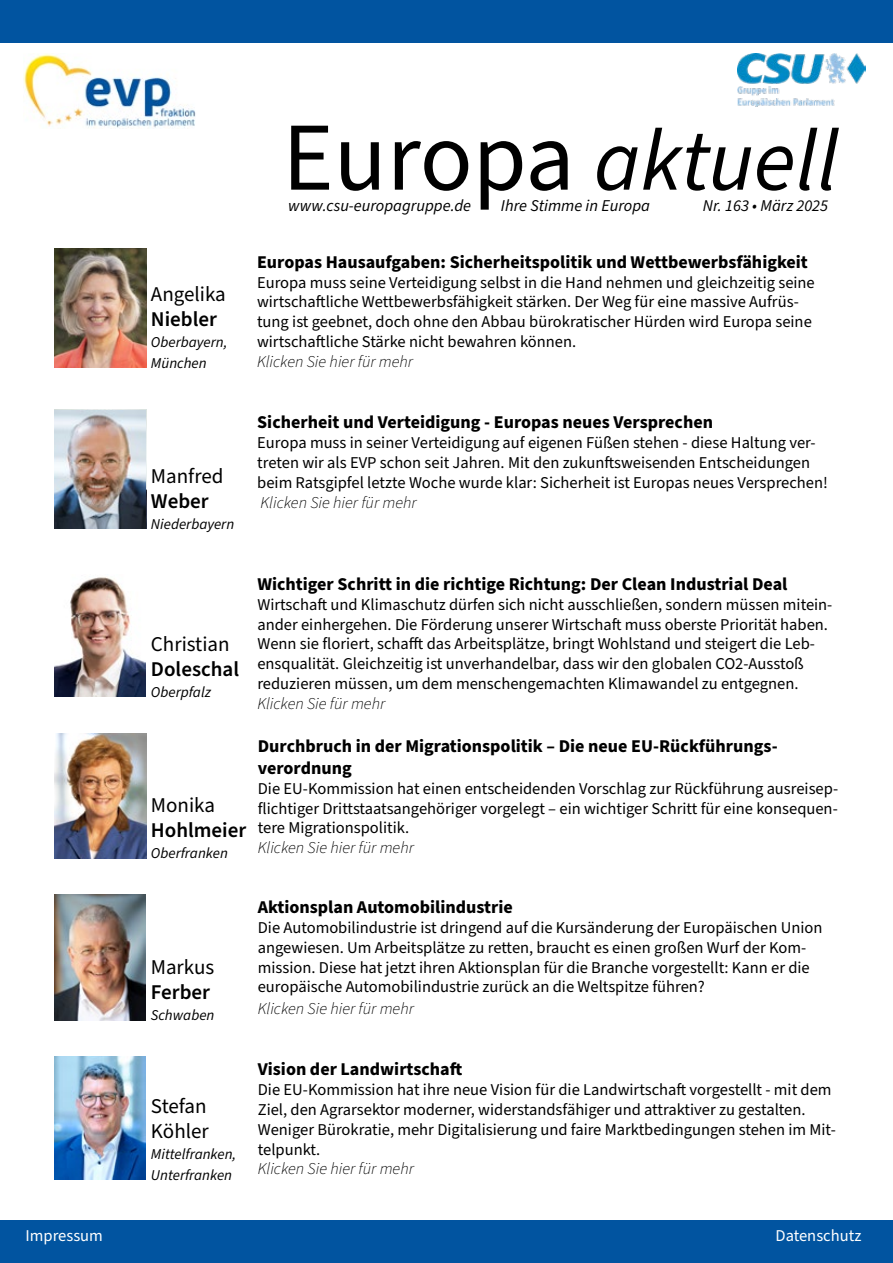
<style>
.page{position:relative;width:893px;height:1263px;background:#fff}
.page>*{position:absolute;margin:0;border:0;box-sizing:border-box;transform-origin:0 0}
.t1{font:italic 87px "Source Sans Pro";color:#000}
.t2{font:21px/25.2px "Source Sans Pro";color:#000}
.t3{font:600 21px "Source Sans Pro";color:#000}
.t4{font:700 18px/21.6px "Source Sans Pro";color:#000}
.t5{font:16.5px/19.8px "Source Sans Pro";color:#000}
.t6{font:italic 300 16.5px "Source Sans Pro";color:#000}
.t7{font:italic 16.5px "Source Sans Pro";color:#000}
.t8{font:16.5px "Source Sans Pro";color:#fff}
.t9{font:italic 15px/21px "Source Sans Pro";color:#000}
.s1{font-style:normal;font-size:97.5px}
</style>
<div class="page">
<img style="left:54px;top:249px;width:92px;height:119px">
<img style="left:24px;top:54px;width:172px;height:74px">
<img style="left:738px;top:54px;width:128px;height:52px">
<div style="left:0;top:0;width:893px;height:43px;background:#0154a0"></div>
<div style="left:0;top:1220px;width:893px;height:42px;background:#0154a0"></div>
<img style="left:55px;top:410px;width:91px;height:119px">
<img style="left:54px;top:1057px;width:92px;height:123px">
<img style="left:54px;top:895px;width:92px;height:125px">
<img style="left:54px;top:577px;width:92px;height:120px">
<img style="left:54px;top:733px;width:92px;height:125px">
<p class="t2" style="left:151px;top:282px;width:76px">Angelika</p>
<p class="t3" style="left:151px;top:305px;width:68px">Niebler</p>
<p class="t9" style="left:151px;top:332px;width:78px">Oberbayern,<br>München</p>
<h1 class="t1" style="left:282px;top:103px;width:558px"><span class="s1">Europa</span> aktuell</h1>
<p class="t7" style="left:288px;top:195px;width:185px">www.csu-europagruppe.de</p>
<p class="t7" style="left:501px;top:195px;width:151px">Ihre Stimme in Europa</p>
<p class="t7" style="left:703px;top:195px;width:127px">Nr. 163 • März 2025</p>
<p class="t4" style="left:257px;top:251px;width:552px">Europas Hausaufgaben: Sicherheitspolitik und Wettbewerbsfähigkeit</p>
<p class="t5" style="left:257px;top:273px;width:559px">Europa muss seine Verteidigung selbst in die Hand nehmen und gleichzeitig seine wirtschaftliche Wettbewerbsfähigkeit stärken. Der Weg für eine massive Aufrüs&shy;tung ist geebnet, doch ohne den Abbau bürokratischer Hürden wird Europa seine wirtschaftliche Stärke nicht bewahren können.</p>
<p class="t6" style="left:257px;top:350px;width:158px">Klicken Sie hier für mehr</p>
<p class="t2" style="left:151px;top:464px;width:74px">Manfred</p>
<p class="t3" style="left:151px;top:487px;width:59px">Weber</p>
<p class="t9" style="left:151px;top:514px;width:85px">Niederbayern</p>
<p class="t4" style="left:257px;top:412px;width:457px">Sicherheit und Verteidigung - Europas neues Versprechen</p>
<p class="t5" style="left:257px;top:433px;width:572px">Europa muss in seiner Verteidigung auf eigenen Füßen stehen - diese Haltung ver&shy;treten wir als EVP schon seit Jahren. Mit den zukunftsweisenden Entscheidungen beim Ratsgipfel letzte Woche wurde klar: Sicherheit ist Europas neues Versprechen!</p>
<p class="t6" style="left:261px;top:491px;width:158px">Klicken Sie hier für mehr</p>
<p class="t2" style="left:151px;top:632px;width:80px">Christian</p>
<p class="t3" style="left:151px;top:655px;width:90px">Doleschal</p>
<p class="t9" style="left:151px;top:682px;width:61px">Oberpfalz</p>
<p class="t4" style="left:257px;top:574px;width:532px">Wichtiger Schritt in die richtige Richtung: Der Clean Industrial Deal</p>
<p class="t5" style="left:257px;top:595px;width:577px">Wirtschaft und Klimaschutz dürfen sich nicht ausschließen, sondern müssen mitein&shy;ander einhergehen. Die Förderung unserer Wirtschaft muss oberste Priorität haben.<br>Wenn sie floriert, schafft das Arbeitsplätze, bringt Wohlstand und steigert die Leb&shy;ensqualität. Gleichzeitig ist unverhandelbar, dass wir den globalen CO2-Ausstoß reduzieren müssen, um dem menschengemachten Klimawandel zu entgegnen.</p>
<p class="t6" style="left:257px;top:692px;width:129px">Klicken Sie für mehr</p>
<p class="t2" style="left:151px;top:793px;width:66px">Monika</p>
<p class="t3" style="left:151px;top:816px;width:97px">Hohlmeier</p>
<p class="t9" style="left:151px;top:843px;width:78px">Oberfranken</p>
<p class="t4" style="left:258px;top:736px;width:521px">Durchbruch in der Migrationspolitik – Die neue EU-Rückführungs&shy;verordnung</p>
<p class="t5" style="left:258px;top:779px;width:582px;text-align:justify">Die EU-Kommission hat einen entscheidenden Vorschlag zur Rückführung ausreisep&shy;flichtiger Drittstaatsangehöriger vorgelegt – ein wichtiger Schritt für eine konsequen&shy;tere Migrationspolitik.</p>
<p class="t6" style="left:258px;top:837px;width:158px">Klicken Sie hier für mehr</p>
<p class="t2" style="left:151px;top:955px;width:65px">Markus</p>
<p class="t3" style="left:151px;top:978px;width:61px">Ferber</p>
<p class="t9" style="left:151px;top:1005px;width:65px">Schwaben</p>
<p class="t4" style="left:258px;top:897px;width:257px">Aktionsplan Automobilindustrie</p>
<p class="t5" style="left:258px;top:918px;width:566px">Die Automobilindustrie ist dringend auf die Kursänderung der Europäischen Union angewiesen. Um Arbeitsplätze zu retten, braucht es einen großen Wurf der Kom&shy;mission. Diese hat jetzt ihren Aktionsplan für die Branche vorgestellt: Kann er die europäische Automobilindustrie zurück an die Weltspitze führen?</p>
<p class="t6" style="left:258px;top:997px;width:158px">Klicken Sie hier für mehr</p>
<p class="t2" style="left:151px;top:1094px;width:59px">Stefan<br>Köhler</p>
<p class="t9" style="left:151px;top:1144px;width:87px">Mittelfranken,<br>Unterfranken</p>
<p class="t4" style="left:258px;top:1059px;width:206px">Vision der Landwirtschaft</p>
<p class="t5" style="left:258px;top:1080px;width:580px">Die EU-Kommission hat ihre neue Vision für die Landwirtschaft vorgestellt - mit dem Ziel, den Agrarsektor moderner, widerstandsfähiger und attraktiver zu gestalten.<br>Weniger Bürokratie, mehr Digitalisierung und faire Marktbedingungen stehen im Mit&shy;telpunkt.</p>
<p class="t6" style="left:258px;top:1158px;width:158px">Klicken Sie hier für mehr</p>
<p class="t8" style="left:26px;top:1225px;width:79px">Impressum</p>
<p class="t8" style="left:775px;top:1225px;width:87px">Datenschutz</p>
</div>
